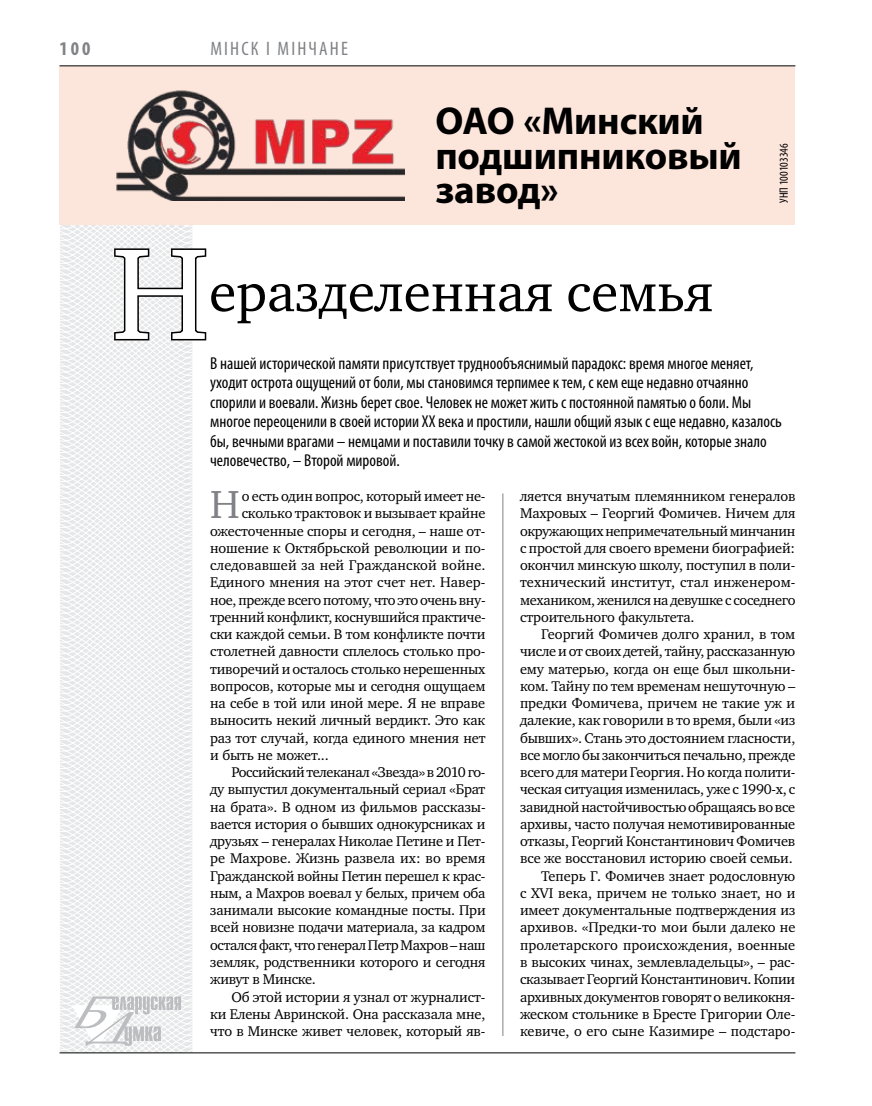
<style>
.page{position:relative;width:872px;height:1106px;background:#fff}
.page>*{position:absolute;margin:0;border:0;box-sizing:border-box;transform-origin:0 0}
.t1{font:132.6px "Charter C";color:#fff}
.t2{font:55.5px "Charter C";color:#000}
.t3{font:40.05px "Charter C";color:#808285}
.t4{font:700 39px/34.5px "Myriad Pro";letter-spacing:-.005em;color:#000}
.t5{font:condensed 19.5px "Myriad Pro";color:#808285}
.t6{font:700 condensed 19.5px "Myriad Pro";color:#808285}
.t7{font:condensed 17.25px/19.5px "Myriad Pro";color:#000}
.t8{font:14.4px/17.2px "Charter C";letter-spacing:-.01em;color:#000;text-align:justify}
.t9{font:14.4px "Charter C";letter-spacing:-.035em;color:#000}
.t10{font:14.4px "Charter C";letter-spacing:-.03em;color:#000}
.t11{font:condensed 12px "Myriad Pro";color:#000}
</style>
<div class="page">
<svg style="left:59px;top:65px;width:192px;height:989px"></svg>
<hr style="left:60px;top:1052px;width:735px;height:1px;background:#000">
<svg style="left:71px;top:996px;width:110px;height:53px"></svg>
<hr style="left:502px;top:493px;width:1px;height:543px;background:#808285">
<svg style="left:113px;top:247px;width:95px;height:95px"></svg>
<div style="left:60px;top:66px;width:735px;height:159px;background:#fce6dc"></div>
<img style="left:116px;top:90px;width:288px;height:110px">
<hr style="left:60px;top:65px;width:735px;height:1px;background:#000">
<h3 class="t6" style="left:60px;top:37px;width:32px">100</h3>
<h3 class="t5" style="left:210px;top:37px;width:139px">мінск і мінчане</h3>
<h3 class="t4" style="left:435px;top:102px;width:308px">ОАО «Минский подшипниковый завод»</h3>
<p class="t11" style="left:776px;top:203px;width:60px;rotate:-90deg">УНП 100103346</p>
<h1 class="t1" style="left:111px;top:221px;width:99px">Н</h1>
<h2 class="t2" style="left:209px;top:262px;width:506px">еразделенная семья</h2>
<p class="t7" style="left:210px;top:353px;width:573px">В нашей исторической памяти присутствует труднообъяснимый парадокс: время многое меняет, уходит острота ощущений от боли, мы становимся терпимее к тем, с кем еще недавно отчаянно спорили и воевали. Жизнь берет свое. Человек не может жить с постоянной памятью о боли. Мы многое переоценили в своей истории ХХ века и простили, нашли общий язык с еще недавно, казалось бы, вечными врагами – немцами и поставили точку в самой жестокой из всех войн, которые знало человечество, – Второй мировой.</p>
<p class="t8" style="left:520px;top:487px;width:277px">ляется внучатым племянником генералов Махровых – Георгий Фомичев. Ничем для окружающих непримечательный минчанин с простой для своего времени биографией: окончил минскую школу, поступил в поли&shy;технический институт, стал инженером&shy;механиком, женился на девушке с соседнего строительного факультета.</p>
<p class="t8" style="left:520px;top:625px;width:277px;text-align:right">Георгий Фомичев долго хранил, в том числе и от своих детей, тайну, рассказанную ему матерью, когда он еще был школьни&shy;ком. Тайну по тем временам нешуточную – предки Фомичева, причем не такие уж и далекие, как говорили в то время, были «из бывших». Стань это достоянием гласности, все могло бы закончиться печально, прежде всего для матери Георгия. Но когда полити&shy;ческая ситуация изменилась, уже с 1990-х, с завидной настойчивостью обращаясь во все архивы, часто получая немотивированные отказы, Георгий Константинович Фомичев все же восстановил историю своей семьи.<br>Теперь Г. Фомичев знает родословную<br>с ХVI века, причем не только знает, но и имеет документальные подтверждения из архивов. «Предки-то мои были далеко не пролетарского происхождения, военные в высоких чинах, землевладельцы», – рас&shy;сказывает Георгий Константинович. Копии архивных документов говорят о великокня&shy;жеском стольнике в Бресте Григории Оле&shy;кевиче, о его сыне Казимире – подстаро-</p>
<h3 class="t3" style="left:210px;top:482px;width:31px">Н</h3>
<p class="t8" style="left:242px;top:487px;width:245px">о есть один вопрос, который имеет не-</p>
<p class="t8" style="left:242px;top:505px;width:245px">сколько трактовок и вызывает крайне</p>
<p class="t8" style="left:210px;top:522px;width:277px">ожесточенные споры и сегодня, – наше от-</p>
<p class="t8" style="left:210px;top:539px;width:277px">ношение к Октябрьской революции и по-</p>
<p class="t8" style="left:210px;top:556px;width:277px">следовавшей за ней Гражданской войне.</p>
<p class="t8" style="left:210px;top:574px;width:277px">Единого мнения на этот счет нет. Навер-</p>
<p class="t8" style="left:210px;top:591px;width:277px">ное, прежде всего потому, что это очень вну-</p>
<p class="t8" style="left:210px;top:608px;width:277px">тренний конфликт, коснувшийся практиче-</p>
<p class="t8" style="left:210px;top:625px;width:277px">ски каждой семьи. В том конфликте почти</p>
<p class="t8" style="left:210px;top:643px;width:277px">столетней давности сплелось столько про-</p>
<p class="t8" style="left:210px;top:660px;width:277px">тиворечий и осталось столько нерешенных</p>
<p class="t8" style="left:210px;top:677px;width:277px">вопросов, которые мы и сегодня ощущаем</p>
<p class="t8" style="left:210px;top:694px;width:277px">на себе в той или иной мере. Я не вправе</p>
<p class="t8" style="left:210px;top:712px;width:277px">выносить некий личный вердикт. Это как</p>
<p class="t8" style="left:210px;top:729px;width:277px">раз тот случай, когда единого мнения нет</p>
<p class="t8" style="left:210px;top:746px;width:120px">и быть не может...</p>
<p class="t10" style="left:231px;top:764px;width:255px">Российский телеканал «Звезда» в 2010 го-</p>
<p class="t8" style="left:210px;top:781px;width:277px">ду выпустил документальный сериал «Брат</p>
<p class="t8" style="left:210px;top:798px;width:277px">на брата». В одном из фильмов рассказы-</p>
<p class="t8" style="left:210px;top:815px;width:277px">вается история о бывших однокурсниках и</p>
<p class="t8" style="left:210px;top:832px;width:277px">друзьях – генералах Николае Петине и Пет-</p>
<p class="t8" style="left:210px;top:850px;width:277px">ре Махрове. Жизнь развела их: во время</p>
<p class="t8" style="left:210px;top:867px;width:277px">Гражданской войны Петин перешел к крас-</p>
<p class="t8" style="left:210px;top:884px;width:277px">ным, а Махров воевал у белых, причем оба</p>
<p class="t8" style="left:210px;top:901px;width:277px">занимали высокие командные посты. При</p>
<p class="t8" style="left:210px;top:919px;width:277px">всей новизне подачи материала, за кадром</p>
<p class="t9" style="left:210px;top:936px;width:277px">остался факт, что генерал Петр Махров – наш</p>
<p class="t8" style="left:210px;top:953px;width:277px">земляк, родственники которого и сегодня</p>
<p class="t8" style="left:210px;top:970px;width:107px">живут в Минске.</p>
<p class="t8" style="left:231px;top:988px;width:255px">Об этой истории я узнал от журналист-</p>
<p class="t8" style="left:210px;top:1005px;width:277px">ки Елены Авринской. Она рассказала мне,</p>
<p class="t8" style="left:210px;top:1022px;width:277px">что в Минске живет человек, который яв-</p>
</div>
